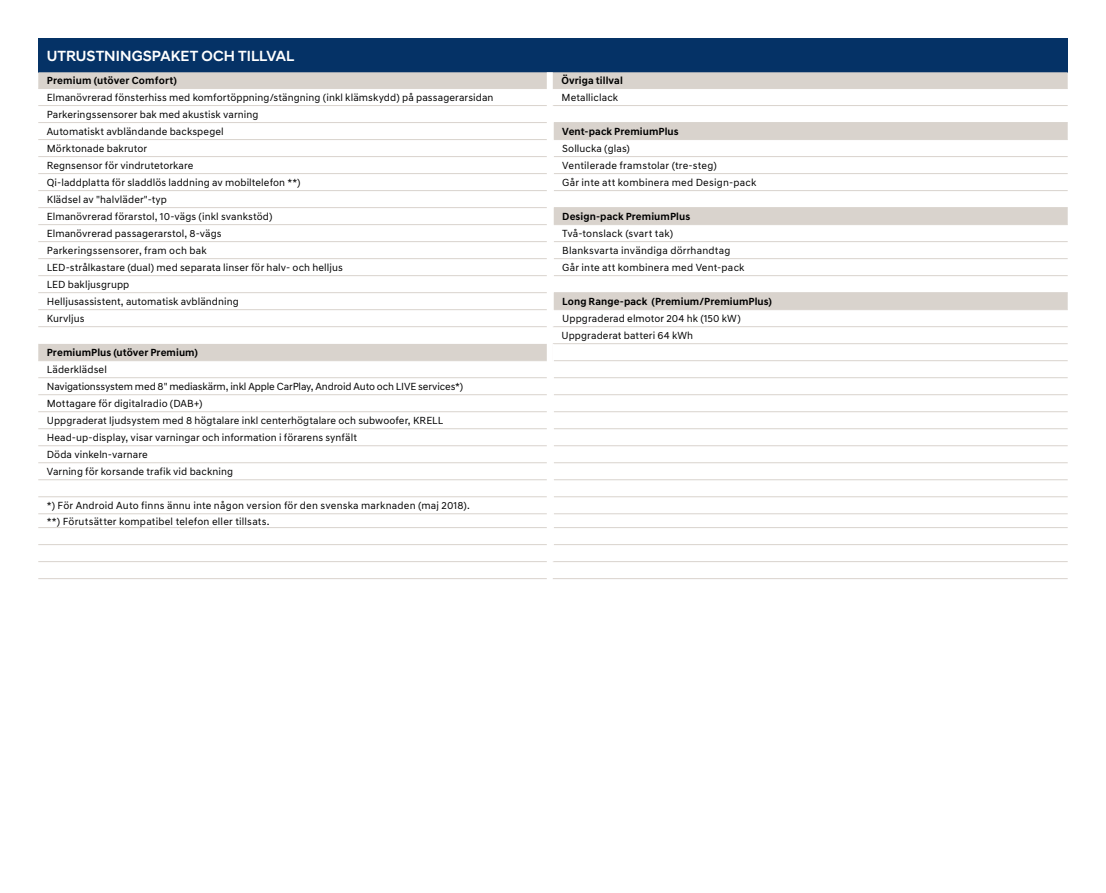
<style>
.page{position:relative;width:1106px;height:893px;background:#fff}
.page>*{position:absolute;margin:0;border:0;box-sizing:border-box;transform-origin:0 0}
.t1{font:500 15px "Hyundai Sans Head";letter-spacing:.005em;color:#fff}
.t2{font:10.5px/17px "Hyundai Sans Text";letter-spacing:.01em;color:#000}
.t3{font:700 10.5px "Hyundai Sans Text";letter-spacing:.01em;color:#000}
</style>
<div class="page">
<div style="left:38px;top:38px;width:1029px;height:34px;background:#053266"></div>
<div style="left:38px;top:72px;width:1029px;height:16px;background:#d9d3cd"></div>
<svg style="left:38px;top:123px;width:1029px;height:392px"></svg>
<hr style="left:38px;top:88px;width:515px;height:1px;background:#d9d3cd">
<hr style="left:553px;top:88px;width:514px;height:1px;background:#d9d3cd">
<hr style="left:38px;top:105px;width:515px;height:1px;background:#d9d3cd">
<hr style="left:553px;top:105px;width:514px;height:1px;background:#d9d3cd">
<hr style="left:38px;top:122px;width:514px;height:1px;background:#d9d3cd">
<hr style="left:554px;top:122px;width:513px;height:1px;background:#d9d3cd">
<hr style="left:38px;top:139px;width:514px;height:1px;background:#d9d3cd">
<hr style="left:554px;top:139px;width:513px;height:1px;background:#d9d3cd">
<hr style="left:38px;top:156px;width:514px;height:1px;background:#d9d3cd">
<hr style="left:554px;top:156px;width:513px;height:1px;background:#d9d3cd">
<hr style="left:38px;top:173px;width:514px;height:1px;background:#d9d3cd">
<hr style="left:554px;top:173px;width:513px;height:1px;background:#d9d3cd">
<hr style="left:38px;top:190px;width:514px;height:1px;background:#d9d3cd">
<hr style="left:554px;top:190px;width:513px;height:1px;background:#d9d3cd">
<hr style="left:38px;top:207px;width:514px;height:1px;background:#d9d3cd">
<hr style="left:554px;top:207px;width:513px;height:1px;background:#d9d3cd">
<hr style="left:38px;top:224px;width:514px;height:1px;background:#d9d3cd">
<hr style="left:554px;top:224px;width:513px;height:1px;background:#d9d3cd">
<hr style="left:38px;top:241px;width:514px;height:1px;background:#d9d3cd">
<hr style="left:554px;top:241px;width:513px;height:1px;background:#d9d3cd">
<hr style="left:38px;top:258px;width:514px;height:1px;background:#d9d3cd">
<hr style="left:554px;top:258px;width:513px;height:1px;background:#d9d3cd">
<hr style="left:38px;top:275px;width:514px;height:1px;background:#d9d3cd">
<hr style="left:554px;top:275px;width:513px;height:1px;background:#d9d3cd">
<hr style="left:38px;top:292px;width:514px;height:1px;background:#d9d3cd">
<hr style="left:554px;top:292px;width:513px;height:1px;background:#d9d3cd">
<hr style="left:38px;top:309px;width:514px;height:1px;background:#d9d3cd">
<hr style="left:554px;top:309px;width:513px;height:1px;background:#d9d3cd">
<hr style="left:38px;top:326px;width:515px;height:1px;background:#d9d3cd">
<hr style="left:553px;top:326px;width:514px;height:1px;background:#d9d3cd">
<hr style="left:552px;top:343px;width:515px;height:1px;background:#d9d3cd">
<hr style="left:38px;top:360px;width:514px;height:1px;background:#d9d3cd">
<hr style="left:554px;top:360px;width:513px;height:1px;background:#d9d3cd">
<hr style="left:38px;top:377px;width:514px;height:1px;background:#d9d3cd">
<hr style="left:554px;top:377px;width:513px;height:1px;background:#d9d3cd">
<hr style="left:38px;top:394px;width:514px;height:1px;background:#d9d3cd">
<hr style="left:554px;top:394px;width:513px;height:1px;background:#d9d3cd">
<hr style="left:38px;top:411px;width:514px;height:1px;background:#d9d3cd">
<hr style="left:554px;top:411px;width:513px;height:1px;background:#d9d3cd">
<hr style="left:38px;top:428px;width:514px;height:1px;background:#d9d3cd">
<hr style="left:554px;top:428px;width:513px;height:1px;background:#d9d3cd">
<hr style="left:38px;top:445px;width:514px;height:1px;background:#d9d3cd">
<hr style="left:554px;top:445px;width:513px;height:1px;background:#d9d3cd">
<hr style="left:38px;top:462px;width:514px;height:1px;background:#d9d3cd">
<hr style="left:554px;top:462px;width:513px;height:1px;background:#d9d3cd">
<hr style="left:38px;top:479px;width:514px;height:1px;background:#d9d3cd">
<hr style="left:554px;top:479px;width:513px;height:1px;background:#d9d3cd">
<hr style="left:38px;top:496px;width:514px;height:1px;background:#d9d3cd">
<hr style="left:554px;top:496px;width:513px;height:1px;background:#d9d3cd">
<hr style="left:38px;top:513px;width:514px;height:1px;background:#d9d3cd">
<hr style="left:554px;top:513px;width:513px;height:1px;background:#d9d3cd">
<hr style="left:38px;top:527px;width:514px;height:1px;background:#d9d3cd">
<hr style="left:554px;top:527px;width:513px;height:1px;background:#d9d3cd">
<hr style="left:38px;top:544px;width:514px;height:1px;background:#d9d3cd">
<hr style="left:554px;top:544px;width:513px;height:1px;background:#d9d3cd">
<hr style="left:38px;top:561px;width:515px;height:1px;background:#d9d3cd">
<hr style="left:553px;top:561px;width:514px;height:1px;background:#d9d3cd">
<hr style="left:38px;top:578px;width:515px;height:1px;background:#d9d3cd">
<hr style="left:553px;top:578px;width:514px;height:1px;background:#d9d3cd">
<svg style="left:553px;top:123px;width:1px;height:203px"></svg>
<svg style="left:553px;top:344px;width:1px;height:171px"></svg>
<div style="left:547px;top:72px;width:6px;height:792px;background:#fff"></div>
<h1 class="t1" style="left:47px;top:47px;width:249px">UTRUSTNINGSPAKET OCH TILLVAL</h1>
<p class="t3" style="left:47px;top:74px;width:132px">Premium (utöver Comfort)</p>
<p class="t3" style="left:561px;top:74px;width:63px">Övriga tillval</p>
<p class="t2" style="left:47px;top:89px;width:448px">Elmanövrerad fönsterhiss med komfortöppning/stängning (inkl klämskydd) på passagerarsidan</p>
<p class="t2" style="left:561px;top:89px;width:58px">Metalliclack</p>
<p class="t2" style="left:47px;top:106px;width:213px">Parkeringssensorer bak med akustisk varning<br>Automatiskt avbländande backspegel</p>
<p class="t3" style="left:562px;top:125px;width:118px">Vent-pack PremiumPlus</p>
<p class="t2" style="left:47px;top:140px;width:102px">Mörktonade bakrutor</p>
<p class="t2" style="left:562px;top:140px;width:69px">Sollucka (glas)</p>
<p class="t2" style="left:47px;top:157px;width:148px">Regnsensor för vindrutetorkare</p>
<p class="t2" style="left:562px;top:157px;width:156px">Ventilerade framstolar (tre-steg)</p>
<p class="t2" style="left:47px;top:174px;width:255px">Qi-laddplatta för sladdlös laddning av mobiltelefon **)</p>
<p class="t2" style="left:562px;top:174px;width:196px">Går inte att kombinera med Design-pack</p>
<p class="t2" style="left:47px;top:191px;width:227px">Klädsel av "halvläder"-typ<br>Elmanövrerad förarstol, 10-vägs (inkl svankstöd)</p>
<p class="t3" style="left:562px;top:210px;width:129px">Design-pack PremiumPlus</p>
<p class="t2" style="left:47px;top:225px;width:176px">Elmanövrerad passagerarstol, 8-vägs</p>
<p class="t2" style="left:562px;top:225px;width:112px">Två-tonslack (svart tak)</p>
<p class="t2" style="left:47px;top:242px;width:161px">Parkeringssensorer, fram och bak</p>
<p class="t2" style="left:562px;top:242px;width:170px">Blanksvarta invändiga dörrhandtag</p>
<p class="t2" style="left:47px;top:259px;width:297px">LED-strålkastare (dual) med separata linser för halv- och helljus</p>
<p class="t2" style="left:562px;top:259px;width:184px">Går inte att kombinera med Vent-pack</p>
<p class="t2" style="left:47px;top:276px;width:193px">LED bakljusgrupp<br>Helljusassistent, automatisk avbländning</p>
<p class="t3" style="left:562px;top:295px;width:211px">Long Range-pack (Premium/PremiumPlus)</p>
<p class="t2" style="left:47px;top:310px;width:39px">Kurvljus</p>
<p class="t2" style="left:561px;top:310px;width:181px">Uppgraderad elmotor 204 hk (150 kW)<br>Uppgraderat batteri 64 kWh</p>
<p class="t3" style="left:47px;top:346px;width:153px">PremiumPlus (utöver Premium)</p>
<p class="t2" style="left:47px;top:361px;width:418px">Läderklädsel<br>Navigationssystem med 8" mediaskärm, inkl Apple CarPlay, Android Auto och LIVE services*)<br>Mottagare för digitalradio (DAB+)<br>Uppgraderat ljudsystem med 8 högtalare inkl centerhögtalare och subwoofer, KRELL Head-up-display, visar varningar och information i förarens synfält<br>Döda vinkeln-varnare<br>Varning för korsande trafik vid backning</p>
<p class="t2" style="left:47px;top:498px;width:424px;line-height:15.5px">*) För Android Auto finns ännu inte någon version för den svenska marknaden (maj 2018). **) Förutsätter kompatibel telefon eller tillsats.</p>
</div>
